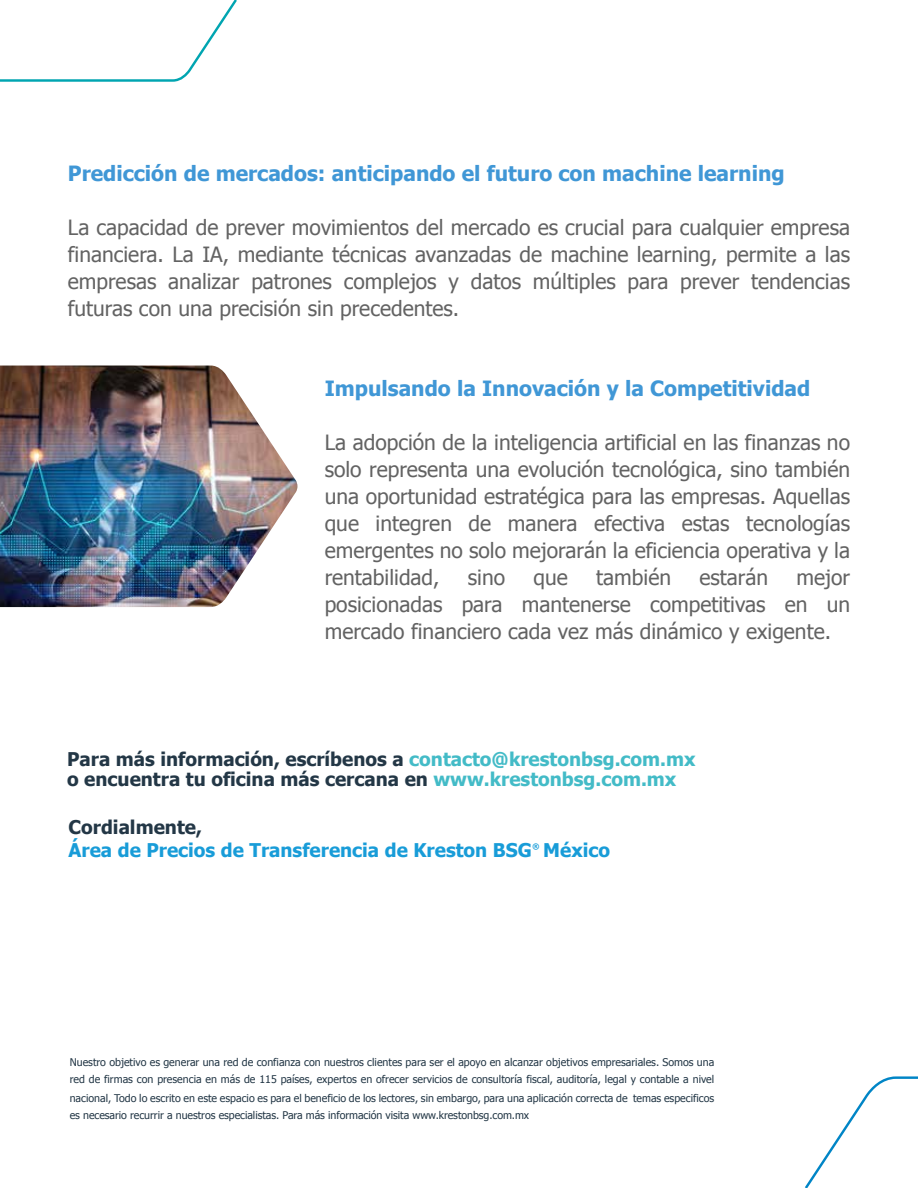
<style>
.page{position:relative;width:918px;height:1188px;background:#fff}
.page>*{position:absolute;margin:0;border:0;box-sizing:border-box;transform-origin:0 0}
.t1{font:21px/27px "Tahoma";color:#636363;text-align:justify}
.t2{font:700 21px "Tahoma";color:#4097d6}
.t3{font:700 18.9px/20.9px "Tahoma";color:#233746}
.t4{font:700 18.9px "Tahoma";color:#189cd8}
.t5{font:10.65px/17px "Tahoma";color:#233746}
.t6{font:700 7.5px "Tahoma";color:#189cd8}
.s1{color:#43bbc7}
</style>
<div class="page">
<svg style="left:0;top:0;width:237px;height:82px"></svg>
<svg style="left:805px;top:1076px;width:113px;height:112px"></svg>
<img style="left:0;top:366px;width:297px;height:241px">
<p class="t2" style="left:68px;top:159px;width:718px">Predicción de mercados: anticipando el futuro con machine learning</p>
<p class="t1" style="left:68px;top:213px;width:784px">La capacidad de prever movimientos del mercado es crucial para cualquier empresa financiera. La IA, mediante técnicas avanzadas de machine learning, permite a las empresas analizar patrones complejos y datos múltiples para prever tendencias futuras con una precisión sin precedentes.</p>
<p class="t2" style="left:325px;top:374px;width:487px">Impulsando la Innovación y la Competitividad</p>
<p class="t1" style="left:325px;top:428px;width:527px">La adopción de la inteligencia artificial en las finanzas no solo representa una evolución tecnológica, sino también una oportunidad estratégica para las empresas. Aquellas que integren de manera efectiva estas tecnologías emergentes no solo mejorarán la eficiencia operativa y la rentabilidad,</p>
<p class="t1" style="left:468px;top:563px;width:39px">sino</p>
<p class="t1" style="left:534px;top:563px;width:36px">que</p>
<p class="t1" style="left:596px;top:563px;width:76px">también</p>
<p class="t1" style="left:699px;top:563px;width:70px">estarán</p>
<p class="t1" style="left:325px;top:563px;width:527px;text-indent:472px">mejor posicionadas para mantenerse competitivas en un mercado financiero cada vez más dinámico y exigente.</p>
<p class="t3" style="left:67px;top:747px;width:630px">Para más información, escríbenos a <span class="s1">contacto@krestonbsg.com.mx </span>o encuentra tu oficina más cercana en <span class="s1">www.krestonbsg.com.mx</span></p>
<p class="t3" style="left:69px;top:815px;width:135px">Cordialmente,</p>
<p class="t4" style="left:69px;top:837px;width:465px">Área de Precios de Transferencia de Kreston BSG</p>
<p class="t6" style="left:532px;top:841px;width:8px">®</p>
<p class="t4" style="left:543px;top:837px;width:68px">México</p>
<p class="t5" style="left:70px;top:1053px;width:646px">Nuestro objetivo es generar una red de confianza con nuestros clientes para ser el apoyo en alcanzar objetivos empresariales. Somos una red de firmas con presencia en más de 115 países, expertos en ofrecer servicios de consultoría fiscal, auditoría, legal y contable a nivel</p>
<p class="t5" style="left:70px;top:1089px;width:646px">nacional, Todo lo escrito en este espacio es para el beneficio de los lectores, sin embargo, para una aplicación correcta de temas especificos es necesario recurrir a nuestros especialistas. Para más información visita www.krestonbsg.com.mx</p>
</div>
